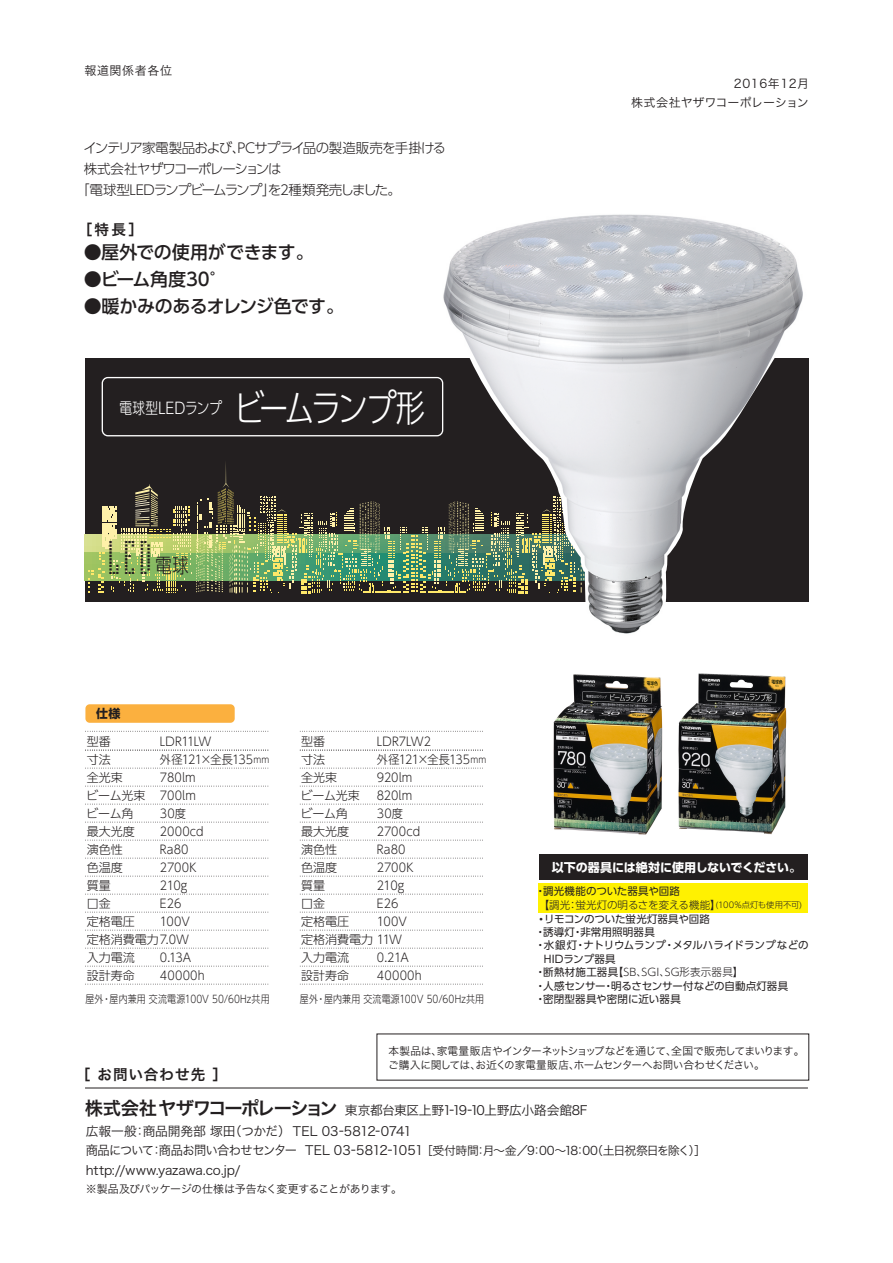
<style>
.page{position:relative;width:893px;height:1263px;background:#fff}
.page>*{position:absolute;margin:0;border:0;box-sizing:border-box;transform-origin:0 0}
.t1{font:45px "B Pdots Condensed Square";color:#231f20}
.t2{font:300 36.75px "UD Shin Go C Oeiz Pr 6";letter-spacing:-.075em;color:#fff}
.t3{font:300 20.25px "UD Shin Go C Oeiz Pr 6";color:#231f20}
.t4{font:500 18px "UD Shin Go Pro";letter-spacing:-.02em;color:#231f20}
.t5{font:500 18px "UD Shin Go Pro";letter-spacing:-.04em;color:#231f20}
.t6{font:300 15.75px "UD Shin Go C Oeiz Pr 6";letter-spacing:-.005em;color:#fff}
.t7{font:14.55px "Hira Kaku Std N W6";letter-spacing:.065em;color:#231f20}
.t8{font:300 13.5px "UD Shin Go Pro";letter-spacing:-.06em;color:#231f20}
.t9{font:300 13.5px "UD Shin Go Pro";letter-spacing:-.085em;color:#231f20}
.t10{font:12.75px/19.8px "Hira Kaku Std N W3";letter-spacing:-.025em;color:#231f20;scale:.96 1}
.t11{font:12.75px/21.3px "Hira Kaku Std N W3";letter-spacing:-.025em;color:#231f20}
.t12{font:300 12px/18px "UD Shin Go Pro";color:#231f20;scale:.93 1}
.t13{font:300 12px/18px "UD Shin Go Pro";color:#231f20}
.t14{font:12px/18.8px "Hira Kaku Std N W3";letter-spacing:.015em;color:#231f20;text-align:right}
.t15{font:300 12px/18px "UD Shin Go Pro";letter-spacing:.02em;color:#231f20;scale:.93 1}
.t16{font:700 12px "UD Shin Go Pro";letter-spacing:-.005em;color:#fff}
.t17{font:12px "Hira Kaku Std N W3";letter-spacing:.05em;color:#231f20}
.t18{font:700 12px "UD Shin Go Pro";color:#231f20}
.t19{font:10.95px "Hira Kaku Std N W3";letter-spacing:-.045em;color:#231f20}
.t20{font:10.8px/13.5px "Hira Kaku Std N W3";letter-spacing:-.05em;color:#231f20}
.t21{font:10.5px/12.5px "UD Shin Go Pro";color:#231f20}
.t22{font:300 10.5px "UD Shin Go Pro";letter-spacing:.015em;color:#231f20;scale:.85 1}
.t23{font:300 10.5px/13.5px "UD Shin Go Pro";letter-spacing:-.005em;color:#231f20}
.t24{font:300 10.5px "UD Shin Go Pro";letter-spacing:.015em;color:#231f20}
.t25{font:10.5px "UD Shin Go Pro";letter-spacing:.02em;color:#231f20}
.s1{font-size:9px}
.s2{font-weight:400}
.s3{font-size:8.25px}
.s4{font-size:12.75px}
.s5{font-family:"Hira Kaku Std N W6";font-size:18.3px}
.s6{font-size:11.85px}
</style>
<div class="page">
<div style="left:85px;top:358px;width:723px;height:244px;background:#231f20"></div>
<svg style="left:88px;top:462px;width:348px;height:131px"></svg>
<hr style="left:85px;top:1088px;width:723px;height:1px;background:#231f20">
<div style="left:85px;top:704px;width:150px;height:19px;background:#fbb03f;border-radius:4px"></div>
<svg style="left:85px;top:731px;width:184px;height:1px"></svg>
<svg style="left:85px;top:912px;width:184px;height:1px"></svg>
<svg style="left:85px;top:894px;width:184px;height:1px"></svg>
<svg style="left:85px;top:876px;width:184px;height:1px"></svg>
<svg style="left:85px;top:858px;width:184px;height:1px"></svg>
<svg style="left:85px;top:966px;width:184px;height:1px"></svg>
<svg style="left:85px;top:948px;width:184px;height:1px"></svg>
<svg style="left:85px;top:984px;width:184px;height:1px"></svg>
<svg style="left:85px;top:930px;width:184px;height:1px"></svg>
<svg style="left:85px;top:840px;width:184px;height:1px"></svg>
<svg style="left:85px;top:822px;width:184px;height:1px"></svg>
<svg style="left:85px;top:804px;width:184px;height:1px"></svg>
<svg style="left:85px;top:786px;width:184px;height:1px"></svg>
<svg style="left:85px;top:768px;width:184px;height:1px"></svg>
<svg style="left:85px;top:750px;width:184px;height:1px"></svg>
<svg style="left:300px;top:731px;width:183px;height:1px"></svg>
<svg style="left:300px;top:912px;width:183px;height:1px"></svg>
<svg style="left:300px;top:894px;width:183px;height:1px"></svg>
<svg style="left:300px;top:876px;width:183px;height:1px"></svg>
<svg style="left:300px;top:858px;width:183px;height:1px"></svg>
<svg style="left:300px;top:966px;width:183px;height:1px"></svg>
<svg style="left:300px;top:948px;width:183px;height:1px"></svg>
<svg style="left:300px;top:984px;width:183px;height:1px"></svg>
<svg style="left:300px;top:930px;width:183px;height:1px"></svg>
<svg style="left:300px;top:840px;width:183px;height:1px"></svg>
<svg style="left:300px;top:822px;width:183px;height:1px"></svg>
<svg style="left:300px;top:804px;width:183px;height:1px"></svg>
<svg style="left:300px;top:786px;width:183px;height:1px"></svg>
<svg style="left:300px;top:768px;width:183px;height:1px"></svg>
<svg style="left:300px;top:750px;width:183px;height:1px"></svg>
<div style="left:538px;top:883px;width:269px;height:29px;background:#fff101"></div>
<div style="left:539px;top:854px;width:268px;height:26px;background:#231f20"></div>
<img style="left:553px;top:674px;width:97px;height:161px">
<img style="left:650px;top:673px;width:137px;height:162px">
<img style="left:436px;top:214px;width:373px;height:420px">
<div style="left:102px;top:377px;width:341px;height:59px;border:1px solid #fff;border-radius:6px"></div>
<p class="t17" style="left:84px;top:61px;width:89px">報道関係者各位</p>
<p class="t8" style="left:84px;top:137px;width:364px">インテリア家電製品および、PCサプライ品の製造販売を手掛ける</p>
<p class="t9" style="left:84px;top:158px;width:199px">株式会社ヤザワコーポレーションは</p>
<p class="t8" style="left:76px;top:179px;width:326px">「電球型LEDランプビームランプ」を2種類発売しました。</p>
<p class="t7" style="left:78px;top:218px;width:67px">［特長］</p>
<h3 class="t4" style="left:84px;top:238px;width:232px">●屋外での使用ができます。</h3>
<h3 class="t4" style="left:84px;top:265px;width:146px">●ビーム角度30°</h3>
<h3 class="t5" style="left:84px;top:292px;width:262px">●暖かみのあるオレンジ色です。</h3>
<h3 class="t6" style="left:119px;top:396px;width:117px">電球型LEDランプ　</h3>
<h2 class="t2" style="left:235px;top:379px;width:192px">ビームランプ形</h2>
<h1 class="t1" style="left:106px;top:527px;width:49px">LED</h1>
<h3 class="t3" style="left:155px;top:550px;width:35px">電球</h3>
<p class="t18" style="left:96px;top:704px;width:26px">仕様</p>
<p class="t13" style="left:86px;top:732px;width:104px">型番<br>寸法<br>全光束<br>ビーム光束<br>ビーム角<br>最大光度<br>演色性<br>色温度<br>質量<br>口金<br>定格電圧<br>定格消費電力7.0W入力電流<br>設計寿命</p>
<p class="t12" style="left:160px;top:732px;width:119px">LDR11LW<br>外径121×全長135<span class="s1">mm<br></span>780lm<br>700lm<br>30度<br>2000cd<br>Ra80<br>2700K<br>210g<br>E26<br>100V</p>
<p class="t15" style="left:160px;top:948px;width:50px">0.13A<br>40000h</p>
<p class="t22" style="left:85px;top:990px;width:218px">屋外・屋内兼用 交流電源100V 50/60Hz共用</p>
<p class="t13" style="left:301px;top:732px;width:103px">型番<br>寸法<br>全光束<br>ビーム光束<br>ビーム角<br>最大光度<br>演色性<br>色温度<br>質量<br>口金<br>定格電圧<br>定格消費電力 11W入力電流<br>設計寿命</p>
<p class="t12" style="left:377px;top:732px;width:119px">LDR7LW2<br>外径121×全長135<span class="s1">mm<br></span>920lm<br>820lm<br>30度<br>2700cd<br>Ra80<br>2700K<br>210g<br>E26<br>100V</p>
<p class="t15" style="left:377px;top:948px;width:50px">0.21A<br>40000h</p>
<p class="t22" style="left:300px;top:990px;width:218px">屋外・屋内兼用 交流電源100V 50/60Hz共用</p>
<p class="t14" style="left:618px;top:74px;width:192px">2016年12月<br>　株式会社ヤザワコーポレーション</p>
<p class="t16" style="left:552px;top:857px;width:251px">以下の器具には絶対に使用しないでください。</p>
<p class="t23" style="left:539px;top:884px;width:265px;text-indent:-3px"><span class="s2">・調光機能のついた器具や回路<br></span>【調光：蛍光灯の明るさを変える機能】<span class="s3">(100%点灯も使用不可)</span></p>
<p class="t21" style="left:535px;top:913px;width:177px"><span class="s4">・</span>リモコンのついた蛍光灯器具や回路・誘導灯・非常用照明器具</p>
<p class="t21" style="left:535px;top:938px;width:275px">・水銀灯・ナトリウムランプ・メタルハライドランプなどの</p>
<p class="t25" style="left:544px;top:950px;width:73px">HIDランプ器具</p>
<p class="t24" style="left:535px;top:963px;width:210px"><span class="s2">・断熱材施工器具</span>【SB、SGI、SG形表示器具】</p>
<p class="t21" style="left:535px;top:979px;width:254px">・人感センサー・明るさセンサー付などの自動点灯器具</p>
<p class="t21" style="left:535px;top:992px;width:147px">・密閉型器具や密閉に近い器具</p>
<p class="t20" style="left:388px;top:1044px;width:418px">本製品は、家電量販店やインターネットショップなどを通じて、全国で販売してまいります。ご購入に関しては、お近くの家電量販店、ホームセンターへお問い合わせください。</p>
<p class="t7" style="left:76px;top:1063px;width:161px">［ お問い合わせ先 ］　</p>
<p class="t11" style="left:85px;top:1099px;width:504px"><span class="s5">株式会社ヤザワコーポレーション</span>東京都台東区上野1-19-10上野広小路会館8F広報一般：商品開発部 塚田（つかだ） TEL 03-5812-0741</p>
<p class="t10" style="left:86px;top:1140px;width:647px">商品について：商品お問い合わせセンター TEL 03-5812-1051 <span class="s6">［受付時間：月～金／9：00～18：00（土日祝祭日を除く）］</span>http://www.yazawa.co.jp/</p>
<p class="t19" style="left:86px;top:1180px;width:318px">※製品及びパッケージの仕様は予告なく変更することがあります。</p>
</div>
